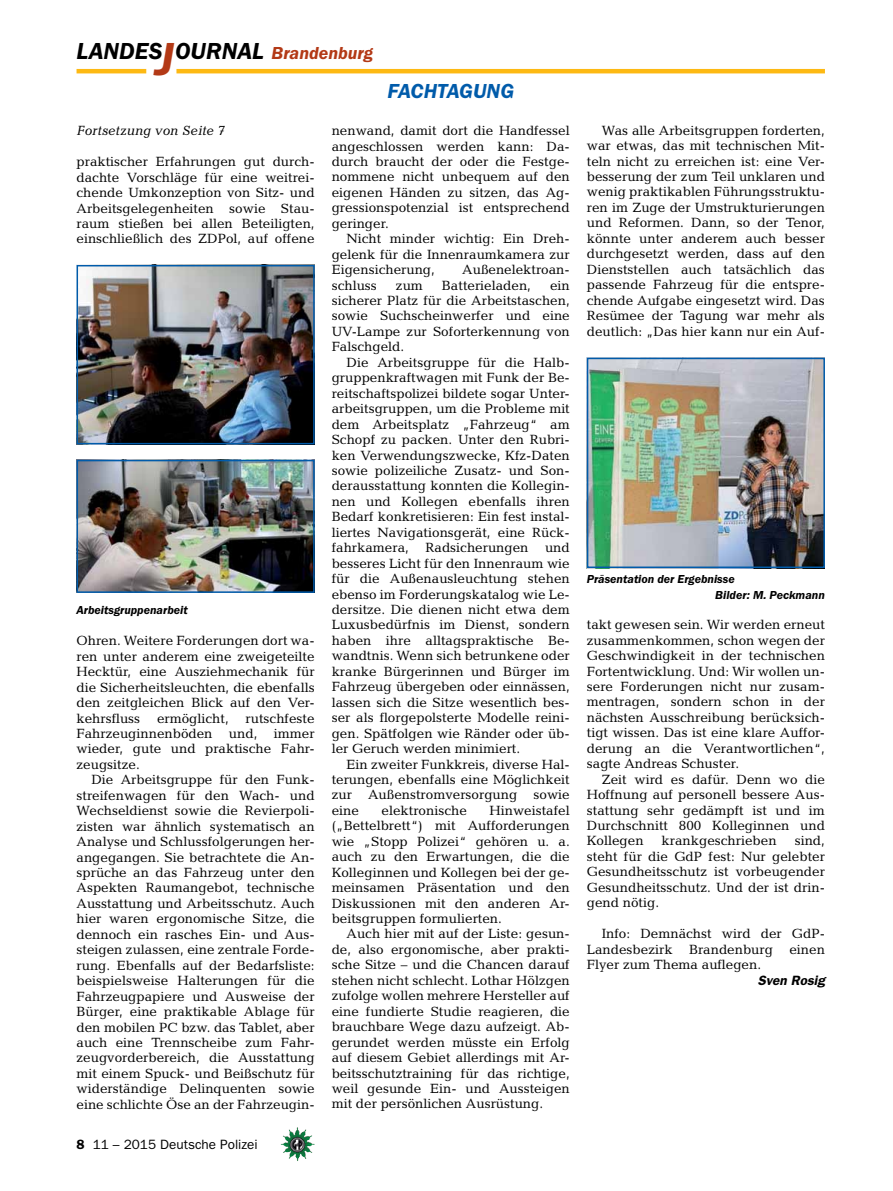
<style>
.page{position:relative;width:893px;height:1191px;background:#fff}
.page>*{position:absolute;margin:0;border:0;box-sizing:border-box;transform-origin:0 0}
.t1{font:italic 600 24px "Franklin Gothic Itc T";color:#000}
.t2{font:italic 600 21px "Franklin Gothic Itc T";letter-spacing:.005em;color:#005baa}
.t3{font:13.5px/15.5px "Candida";color:#000;text-align:justify}
.t4{font:13.5px "Franklin Gothic";color:#000}
.t5{font:italic 13.5px "Candida";color:#000}
.t6{font:italic 600 13.5px "Franklin Gothic";color:#000}
.t7{font:italic 600 12px/15.5px "Franklin Gothic Itc T";color:#000}
.s1{font-size:48px;color:#b33916}
.s2{font-size:18px;color:#b33916}
.s3{font-weight:600}
</style>
<div class="page">
<hr style="left:77px;top:69px;width:69px;height:4px;background:#fdb913">
<hr style="left:176px;top:69px;width:649px;height:4px;background:#fdb913">
<img style="left:281px;top:1128px;width:16px;height:24px">
<img style="left:80px;top:268px;width:232px;height:173px">
<div style="left:77px;top:265px;width:238px;height:179px;border:2px solid #005baa"></div>
<img style="left:80px;top:463px;width:232px;height:127px">
<div style="left:77px;top:460px;width:238px;height:133px;border:2px solid #005baa"></div>
<img style="left:590px;top:361px;width:232px;height:204px">
<div style="left:587px;top:358px;width:238px;height:210px;border:2px solid #005baa"></div>
<h1 class="t1" style="left:77px;top:37px;width:298px">LANDES<span class="s1">J</span>OURNAL <span class="s2">Brandenburg</span></h1>
<h2 class="t2" style="left:387px;top:79px;width:74px">Fachtagung</h2>
<p class="t5" style="left:77px;top:123px;width:150px">Fortsetzung von Seite 7</p>
<p class="t3" style="left:332px;top:123px;width:240px">nenwand, damit dort die Handfessel angeschlossen werden kann: Da&shy;durch braucht der oder die Festge&shy;nommene nicht unbequem auf den eigenen Händen zu sitzen, das Ag&shy;gressionspotenzial ist entsprechend geringer.</p>
<p class="t3" style="left:332px;top:231px;width:240px;text-indent:15px">Nicht minder wichtig: Ein Dreh&shy;gelenk für die Innenraumkamera zur Eigensicherung,</p>
<p class="t3" style="left:77px;top:154px;width:240px">praktischer Erfahrungen gut durch&shy;dachte Vorschläge für eine weitrei&shy;chende Umkonzeption von Sitz- und Arbeitsgelegenheiten sowie Stau&shy;raum stießen bei allen Beteiligten, einschließlich des ZDPol, auf offene</p>
<p class="t3" style="left:462px;top:262px;width:109px">Außenelektroan-</p>
<p class="t7" style="left:77px;top:602px;width:113px">Arbeitsgruppenarbeit</p>
<p class="t3" style="left:77px;top:633px;width:240px">Ohren. Weitere Forderungen dort wa&shy;ren unter anderem eine zweigeteilte Hecktür, eine Ausziehmechanik für die Sicherheitsleuchten, die ebenfalls den zeitgleichen Blick auf den Ver&shy;kehrsfluss ermöglicht, rutschfeste Fahrzeuginnenböden und, immer wieder, gute und praktische Fahr&shy;zeugsitze.</p>
<p class="t3" style="left:77px;top:772px;width:240px;text-indent:15px">Die Arbeitsgruppe für den Funk&shy;streifenwagen für den Wach- und Wechseldienst sowie die Revierpoli&shy;zisten war ähnlich systematisch an Analyse und Schlussfolgerungen her&shy;angegangen. Sie betrachtete die An&shy;sprüche an das Fahrzeug unter den Aspekten Raumangebot, technische Ausstattung und Arbeitsschutz. Auch hier waren ergonomische Sitze, die dennoch ein rasches Ein- und Aus&shy;steigen zulassen, eine zentrale Forde&shy;rung. Ebenfalls auf der Bedarfsliste: beispielsweise Halterungen für die Fahrzeugpapiere und Ausweise der Bürger, eine praktikable Ablage für den mobilen PC bzw. das Tablet, aber auch eine Trennscheibe zum Fahr&shy;zeugvorderbereich, die Ausstattung mit einem Spuck- und Beißschutz für widerständige Delinquenten sowie eine schlichte Öse an der Fahrzeugin-</p>
<p class="t4" style="left:77px;top:1136px;width:183px"><span class="s3">8</span> 11 – 2015 Deutsche Polizei</p>
<p class="t3" style="left:332px;top:277px;width:47px">schluss</p>
<p class="t3" style="left:396px;top:277px;width:28px">zum</p>
<p class="t3" style="left:442px;top:277px;width:91px">Batterieladen,</p>
<p class="t3" style="left:332px;top:277px;width:240px;text-indent:218px">ein sicherer Platz für die Arbeitstaschen, sowie Suchscheinwerfer und eine UV-Lampe zur Soforterkennung von Falschgeld.</p>
<p class="t3" style="left:332px;top:354px;width:240px;text-indent:15px">Die Arbeitsgruppe für die Halb&shy;gruppenkraftwagen mit Funk der Be&shy;reitschaftspolizei bildete sogar Unter&shy;arbeitsgruppen, um die Probleme mit dem Arbeitsplatz „Fahrzeug“ am Schopf zu packen. Unter den Rubri&shy;ken Verwendungszwecke, Kfz-Daten sowie polizeiliche Zusatz- und Son&shy;derausstattung konnten die Kollegin&shy;nen und Kollegen ebenfalls ihren Bedarf konkretisieren: Ein fest instal&shy;liertes Navigationsgerät, eine Rück&shy;fahrkamera, Radsicherungen und besseres Licht für den Innenraum wie für die Außenausleuchtung stehen ebenso im Forderungskatalog wie Le&shy;dersitze. Die dienen nicht etwa dem Luxusbedürfnis im Dienst, sondern haben ihre alltagspraktische Be&shy;wandtnis. Wenn sich betrunkene oder kranke Bürgerinnen und Bürger im Fahrzeug übergeben oder einnässen, lassen sich die Sitze wesentlich bes&shy;ser als florgepolsterte Modelle reini&shy;gen. Spätfolgen wie Ränder oder üb&shy;ler Geruch werden minimiert.</p>
<p class="t3" style="left:332px;top:756px;width:240px;text-indent:15px">Ein zweiter Funkkreis, diverse Hal&shy;terungen, ebenfalls eine Möglichkeit zur Außenstromversorgung sowie eine</p>
<p class="t3" style="left:332px;top:802px;width:240px;text-indent:158px">Hinweistafel („Bettelbrett“) mit Aufforderungen wie „Stopp Polizei“ gehören u. a. auch zu den Erwartungen, die die Kolleginnen und Kollegen bei der ge&shy;meinsamen Präsentation und den Diskussionen mit den anderen Ar&shy;beitsgruppen formulierten.</p>
<p class="t3" style="left:332px;top:926px;width:240px;text-indent:15px">Auch hier mit auf der Liste: gesun&shy;de, also ergonomische, aber prakti&shy;sche Sitze – und die Chancen darauf stehen nicht schlecht. Lothar Hölzgen zufolge wollen mehrere Hersteller auf eine fundierte Studie reagieren, die brauchbare Wege dazu aufzeigt. Ab&shy;gerundet werden müsste ein Erfolg auf diesem Gebiet allerdings mit Ar&shy;beitsschutztraining für das richtige, weil gesunde Ein- und Aussteigen mit der persönlichen Ausrüstung.</p>
<p class="t3" style="left:382px;top:802px;width:87px">elektronische</p>
<p class="t3" style="left:587px;top:122px;width:240px;text-indent:15px">Was alle Arbeitsgruppen forderten, war etwas, das mit technischen Mit&shy;teln nicht zu erreichen ist: eine Ver&shy;besserung der zum Teil unklaren und wenig praktikablen Führungsstruktu&shy;ren im Zuge der Umstrukturierungen und Reformen. Dann, so der Tenor, könnte unter anderem auch besser durchgesetzt werden, dass auf den Dienststellen auch tatsächlich das passende Fahrzeug für die entspre&shy;chende Aufgabe eingesetzt wird. Das Resümee der Tagung war mehr als deutlich: „Das hier kann nur ein Auf-</p>
<p class="t7" style="left:715px;top:571px;width:111px;text-indent:-128px">Präsentation der Ergebnisse<br>Bilder: M. Peckmann</p>
<p class="t3" style="left:587px;top:617px;width:240px">takt gewesen sein. Wir werden erneut zusammenkommen, schon wegen der Geschwindigkeit in der technischen Fortentwicklung. Und: Wir wollen un&shy;sere Forderungen nicht nur zusam&shy;mentragen, sondern schon in der nächsten Ausschreibung berücksich&shy;tigt wissen. Das ist eine klare Auffor&shy;derung an die Verantwortlichen“, sagte Andreas Schuster.</p>
<p class="t3" style="left:587px;top:771px;width:240px;text-indent:15px">Zeit wird es dafür. Denn wo die Hoffnung auf personell bessere Aus&shy;stattung sehr gedämpft ist und im Durchschnitt 800 Kolleginnen und Kollegen</p>
<p class="t3" style="left:587px;top:833px;width:240px;text-indent:208px">sind, steht für die GdP fest: Nur gelebter Gesundheitsschutz ist vorbeugender Gesundheitsschutz. Und der ist drin&shy;gend nötig.</p>
<p class="t3" style="left:587px;top:926px;width:240px;text-indent:15px">Info: Demnächst wird der GdP-Landesbezirk Brandenburg einen Flyer zum Thema auflegen.</p>
<p class="t6" style="left:758px;top:972px;width:69px">Sven Rosig</p>
<p class="t3" style="left:662px;top:833px;width:117px">krankgeschrieben</p>
</div>
